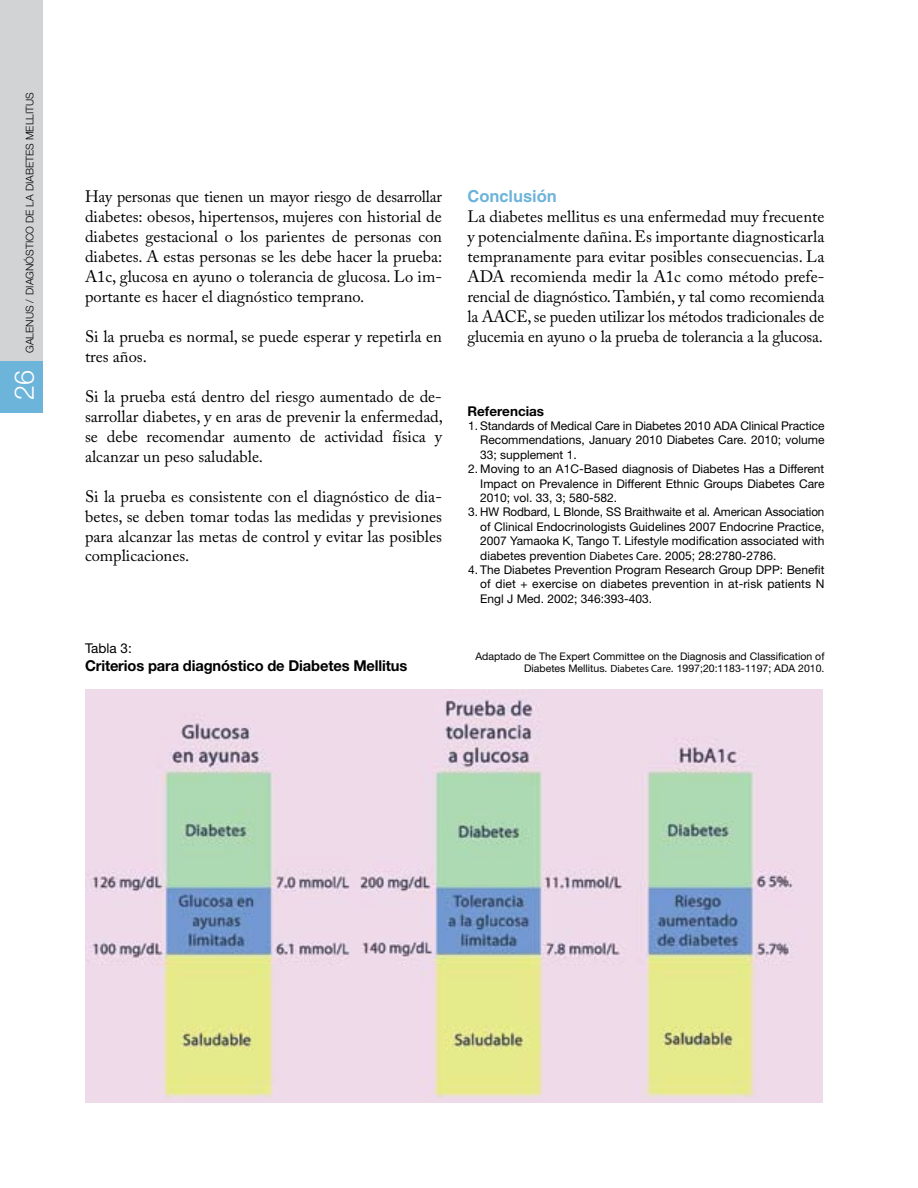
<style>
.page{position:relative;width:918px;height:1188px;background:#fff}
.page>*{position:absolute;margin:0;border:0;box-sizing:border-box;transform-origin:0 0}
.t1{font:300 27px "Helvetica Neue";color:#fff}
.t2{font:16.5px/20px "Adobe Caslon Pro";color:#000;text-align:justify}
.t3{font:700 16.5px "Helvetica LT Std";color:#6db4da}
.t4{font:700 15px "Helvetica Neue";letter-spacing:-.01em;color:#000}
.t5{font:700 13.5px "Helvetica Neue";color:#000}
.t6{font:13.5px "Helvetica Neue";color:#000}
.t7{font:12px/14.4px "Helvetica Neue";color:#000;text-align:justify}
.t8{font:10.5px/12.6px "Helvetica Neue";color:#000;text-align:right}
.t9{font:300 10.5px "Helvetica Neue";color:#000}
.s1{font-family:"Myriad Pro"}
</style>
<div class="page">
<img style="left:85px;top:690px;width:737px;height:413px">
<div style="left:0;top:0;width:43px;height:412px;background:#d1d3d4"></div>
<div style="left:0;top:361px;width:43px;height:51px;background:#6db4da"></div>
<p class="t9" style="left:23px;top:353px;width:261px;rotate:-90deg">GALENUS / diagnóstico de la diabetes mellitus</p>
<h1 class="t1" style="left:8px;top:400px;width:32px;rotate:-90deg">26</h1>
<p class="t2" style="left:85px;top:187px;width:359px">Hay personas que tienen un mayor riesgo de desarrollar diabetes: obesos, hipertensos, mujeres con historial de diabetes gestacional o los parientes de personas con diabetes. A estas personas se les debe hacer la prueba:<br>A1c, glucosa en ayuno o tolerancia de glucosa. Lo im&shy;portante es hacer el diagnóstico temprano.</p>
<p class="t2" style="left:85px;top:326px;width:359px">Si la prueba es normal, se puede esperar y repetirla en tres años.</p>
<p class="t2" style="left:85px;top:386px;width:360px">Si la prueba está dentro del riesgo aumentado de de&shy;sarrollar diabetes, y en aras de prevenir la enfermedad, se debe recomendar aumento de actividad física y alcanzar un peso saludable.</p>
<p class="t2" style="left:85px;top:486px;width:358px">Si la prueba es consistente con el diagnóstico de dia&shy;betes, se deben tomar todas las medidas y previsiones para alcanzar las metas de control y evitar las posibles complicaciones.</p>
<p class="t6" style="left:85px;top:640px;width:48px">Tabla 3:</p>
<p class="t4" style="left:85px;top:656px;width:324px">Criterios para diagnóstico de Diabetes Mellitus</p>
<p class="t3" style="left:468px;top:186px;width:91px">Conclusión</p>
<p class="t2" style="left:468px;top:206px;width:358px">La diabetes mellitus es una enfermedad muy frecuente y potencialmente dañina. Es importante diagnosticarla tempranamente para evitar posibles consecuencias. La ADA recomienda medir la A1c como método prefe&shy;rencial de diagnóstico. También, y tal como recomienda la AACE, se pueden utilizar los métodos tradicionales de glucemia en ayuno o la prueba de tolerancia a la glucosa.</p>
<p class="t5" style="left:468px;top:402px;width:78px">Referencias</p>
<p class="t7" style="left:480px;top:418px;width:346px;text-indent:-12px">1. Standards of Medical Care in Diabetes 2010 ADA Clinical Practice Recommendations, January 2010 Diabetes Care. 2010; volume 33; supplement 1.</p>
<p class="t7" style="left:480px;top:462px;width:346px;text-indent:-12px">2. Moving to an A1C-Based diagnosis of Diabetes Has a Different Impact on Prevalence in Different Ethnic Groups Diabetes Care 2010; vol. 33, 3; 580-582.</p>
<p class="t7" style="left:480px;top:505px;width:346px;text-indent:-12px">3. HW Rodbard, L Blonde, SS Braithwaite et al. American Association of Clinical Endocrinologists Guidelines 2007 Endocrine Practice, 2007 Yamaoka K, Tango T. Lifestyle modification associated with diabetes prevention <span class="s1">Diabetes Care</span>. 2005; 28:2780-2786.</p>
<p class="t7" style="left:480px;top:562px;width:346px;text-indent:-12px">4. The Diabetes Prevention Program Research Group DPP: Benefit of diet + exercise on diabetes prevention in at-risk patients N Engl J Med. 2002; 346:393-403.</p>
<p class="t8" style="left:475px;top:650px;width:351px">Adaptado de The Expert Committee on the Diagnosis and Classification of<br>Diabetes Mellitus. <span class="s1">Diabetes Care</span>. 1997;20:1183-1197; ADA 2010.</p>
</div>
